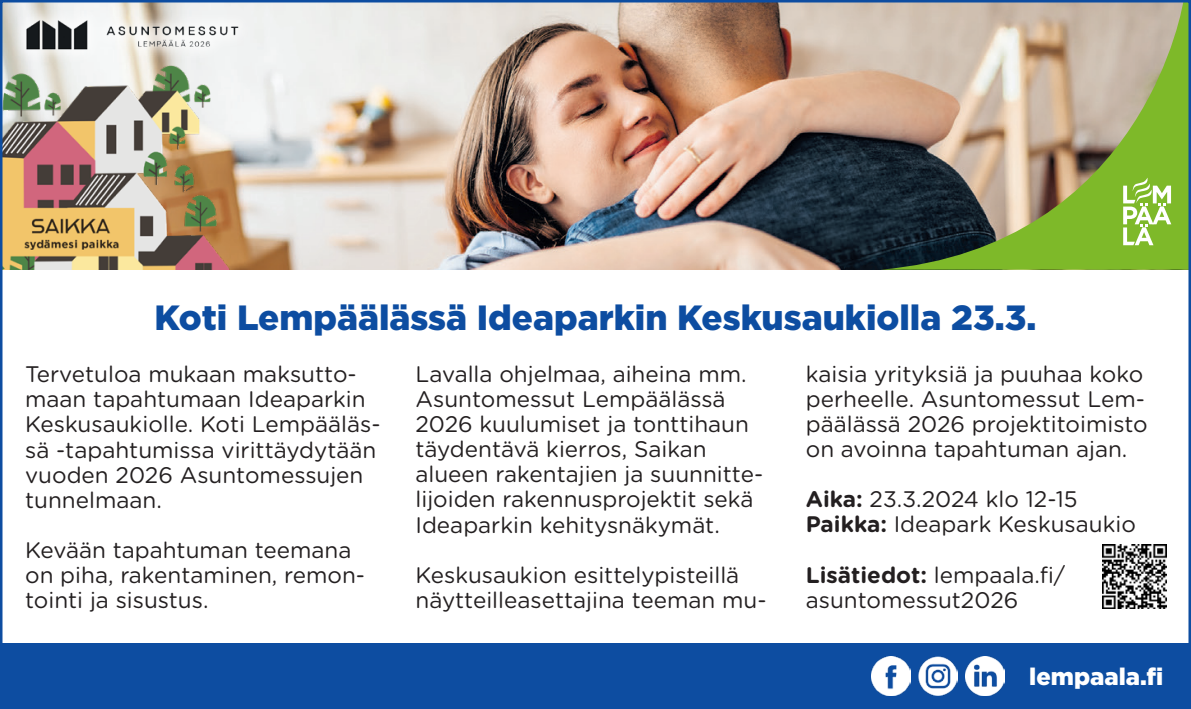
<style>
.page{position:relative;width:1191px;height:709px;background:#fff}
.page>*{position:absolute;margin:0;border:0;box-sizing:border-box;transform-origin:0 0}
.t1{font:900 35px "Gotham";color:#0d4da1}
.t2{font:900 23.75px "Gotham";color:#fff}
.t3{font:22.5px/25px "Gotham Rounded";color:#231f20}
.s1{font-weight:700}
</style>
<div class="page">
<div style="left:0;top:643px;width:1191px;height:66px;background:#0d4da1"></div>
<img style="left:871px;top:656px;width:39px;height:40px">
<img style="left:918px;top:656px;width:39px;height:40px">
<img style="left:965px;top:656px;width:40px;height:40px">
<img style="left:3px;top:3px;width:877px;height:267px">
<svg style="left:880px;top:3px;width:308px;height:267px;background:#9ea072"></svg>
<svg style="left:1123px;top:178px;width:48px;height:67px"></svg>
<div style="left:10px;top:4px;width:244px;height:61px;background:#fff;opacity:.75"></div>
<img style="left:25px;top:18px;width:101px;height:33px">
<img style="left:101px;top:21px;width:143px;height:15px">
<img style="left:137px;top:39px;width:73px;height:8px">
<img style="left:3px;top:61px;width:229px;height:209px">
<img style="left:1102px;top:545px;width:64px;height:63px">
<h1 class="t1" style="left:155px;top:297px;width:883px">Koti Lempäälässä Ideaparkin Keskusaukiolla 23.3.</h1>
<p class="t3" style="left:25px;top:361px;width:357px">Tervetuloa mukaan maksutto&shy;maan tapahtumaan Ideaparkin<br>Keskusaukiolle. Koti Lempääläs&shy;sä -tapahtumissa virittäydytään vuoden 2026 Asuntomessujen tunnelmaan.</p>
<p class="t3" style="left:25px;top:536px;width:341px">Kevään tapahtuman teemana on piha, rakentaminen, remon&shy;tointi ja sisustus.</p>
<p class="t3" style="left:415px;top:361px;width:349px">Lavalla ohjelmaa, aiheina mm.<br>Asuntomessut Lempäälässä<br>2026 kuulumiset ja tonttihaun täydentävä kierros, Saikan alueen rakentajien ja suunnitte&shy;lijoiden rakennusprojektit sekä<br>Ideaparkin kehitysnäkymät.</p>
<p class="t3" style="left:415px;top:561px;width:353px">Keskusaukion esittelypisteillä näytteilleasettajina teeman mu-</p>
<p class="t3" style="left:806px;top:361px;width:343px">kaisia yrityksiä ja puuhaa koko perheelle. Asuntomessut Lem&shy;päälässä 2026 projektitoimisto on avoinna tapahtuman ajan.</p>
<p class="t3" style="left:806px;top:486px;width:332px"><span class="s1">Aika:</span> 23.3.2024 klo 12-15<br><span class="s1">Paikka:</span> Ideapark Keskusaukio</p>
<p class="t3" style="left:806px;top:561px;width:261px"><span class="s1">Lisätiedot:</span> lempaala.fi/ asuntomessut2026</p>
<p class="t2" style="left:1029px;top:662px;width:136px">lempaala.fi</p>
</div>
